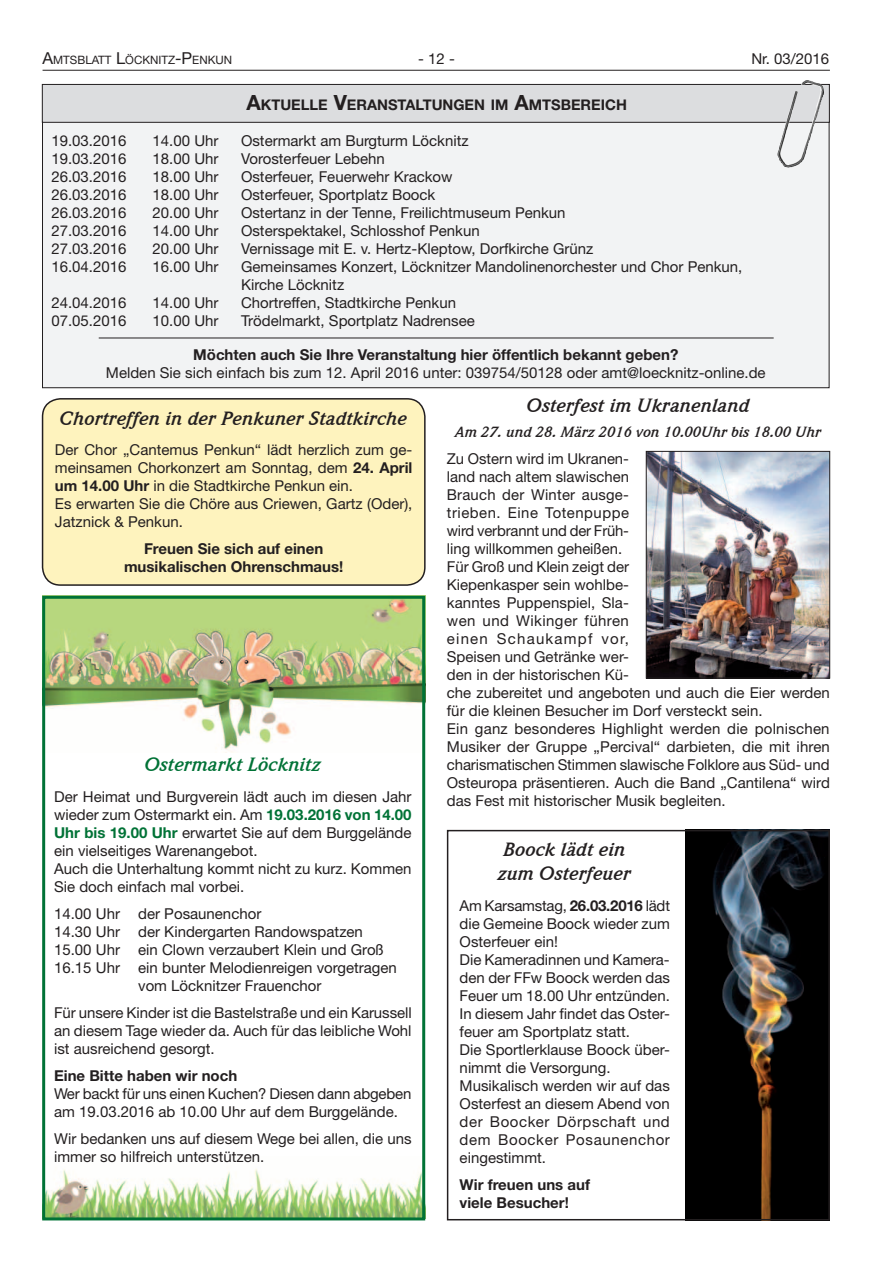
<style>
.page{position:relative;width:881px;height:1263px;background:#fff}
.page>*{position:absolute;margin:0;border:0;box-sizing:border-box;transform-origin:0 0}
.t1{font:italic 700 19.5px/23.4px "Weidemann IT Cby BT";color:#231f20}
.t2{font:italic 700 19.5px "Weidemann IT Cby BT";color:#007236}
.t3{font:15px/18px "Helvetica Neue";color:#231f20}
.t4{font:700 15px/18px "Helvetica Neue";color:#231f20;text-align:center}
.t5{font:italic 700 15px "Weidemann IT Cby BT";color:#231f20}
.t6{font:700 14.7px "Helvetica Neue";color:#231f20}
.t7{font:11.55px "Helvetica Neue";color:#231f20}
.s1{font-size:16.5px}
.s2{font-size:21px}
.s3{font-weight:700}
.s4{font-weight:700;color:#007236}
</style>
<div class="page">
<hr style="left:43px;top:70px;width:786px;height:1px;background:#231f20">
<div style="left:42px;top:85px;width:786px;height:303px;background:#f2f3f4"></div>
<div style="left:42px;top:84px;width:787px;height:38px;background:#dcdddf"></div>
<div style="left:42px;top:84px;width:787px;height:38px;border:1px solid #231f20"></div>
<hr style="left:99px;top:338px;width:674px;height:1px;background:#231f20">
<img style="left:776px;top:80px;width:47px;height:88px">
<div style="left:43px;top:399px;width:381px;height:186px;background:#fef3be;border-radius:18px"></div>
<div style="left:42px;top:398px;width:383px;height:188px;border:2px solid #231f20;border-radius:18px"></div>
<img style="left:46px;top:600px;width:375px;height:152px">
<img style="left:46px;top:1169px;width:375px;height:47px">
<div style="left:42px;top:596px;width:383px;height:624px;border:3px solid #007236"></div>
<img style="left:685px;top:833px;width:141px;height:384px">
<div style="left:446px;top:830px;width:383px;height:390px;border:2px solid #231f20"></div>
<img style="left:647px;top:453px;width:180px;height:223px">
<div style="left:645px;top:451px;width:184px;height:227px;border:1px solid #231f20"></div>
<p class="t7" style="left:43px;top:53px;width:191px"><span class="s1">A</span>MTSBLATT <span class="s1">L</span>ÖCKNITZ<span class="s1">-P</span>ENKUN</p>
<p class="t3" style="left:418px;top:49px;width:38px">- 12 -</p>
<p class="t3" style="left:751px;top:49px;width:79px">Nr. 03/2016</p>
<p class="t6" style="left:246px;top:96px;width:382px"><span class="s2">A</span>KTUELLE <span class="s2">V</span>ERANSTALTUNGEN IM <span class="s2">A</span>MTSBEREICH</p>
<p class="t3" style="left:51px;top:131px;width:77px">19.03.2016</p>
<p class="t3" style="left:152px;top:131px;width:67px">14.00 Uhr</p>
<p class="t3" style="left:241px;top:131px;width:229px">Ostermarkt am Burgturm Löcknitz</p>
<p class="t3" style="left:51px;top:149px;width:77px">19.03.2016</p>
<p class="t3" style="left:152px;top:149px;width:67px">18.00 Uhr</p>
<p class="t3" style="left:241px;top:149px;width:145px">Vorosterfeuer Lebehn</p>
<p class="t3" style="left:51px;top:167px;width:77px">26.03.2016</p>
<p class="t3" style="left:152px;top:167px;width:67px">18.00 Uhr</p>
<p class="t3" style="left:241px;top:167px;width:213px">Osterfeuer, Feuerwehr Krackow</p>
<p class="t3" style="left:51px;top:185px;width:77px">26.03.2016</p>
<p class="t3" style="left:152px;top:185px;width:67px">18.00 Uhr</p>
<p class="t3" style="left:241px;top:185px;width:196px">Osterfeuer, Sportplatz Boock</p>
<p class="t3" style="left:51px;top:203px;width:77px">26.03.2016</p>
<p class="t3" style="left:152px;top:203px;width:67px">20.00 Uhr</p>
<p class="t3" style="left:241px;top:203px;width:326px">Ostertanz in der Tenne, Freilichtmuseum Penkun</p>
<p class="t3" style="left:51px;top:221px;width:77px">27.03.2016</p>
<p class="t3" style="left:152px;top:221px;width:67px">14.00 Uhr</p>
<p class="t3" style="left:241px;top:221px;width:240px">Osterspektakel, Schlosshof Penkun</p>
<p class="t3" style="left:51px;top:239px;width:77px">27.03.2016</p>
<p class="t3" style="left:152px;top:239px;width:67px">20.00 Uhr</p>
<p class="t3" style="left:241px;top:239px;width:353px">Vernissage mit E. v. Hertz-Kleptow, Dorfkirche Grünz</p>
<p class="t3" style="left:51px;top:257px;width:77px">16.04.2016</p>
<p class="t3" style="left:152px;top:257px;width:67px">16.00 Uhr</p>
<p class="t3" style="left:241px;top:257px;width:502px">Gemeinsames Konzert, Löcknitzer Mandolinenorchester und Chor Penkun,<br>Kirche Löcknitz</p>
<p class="t3" style="left:51px;top:293px;width:77px">24.04.2016</p>
<p class="t3" style="left:152px;top:293px;width:67px">14.00 Uhr</p>
<p class="t3" style="left:241px;top:293px;width:216px">Chortreffen, Stadtkirche Penkun</p>
<p class="t3" style="left:51px;top:311px;width:77px">07.05.2016</p>
<p class="t3" style="left:152px;top:311px;width:67px">10.00 Uhr</p>
<p class="t3" style="left:241px;top:311px;width:235px">Trödelmarkt, Sportplatz Nadrensee</p>
<p class="t4" style="left:193px;top:345px;width:486px">Möchten auch Sie Ihre Veranstaltung hier öffentlich bekannt geben?</p>
<p class="t3" style="left:106px;top:363px;width:661px">Melden Sie sich einfach bis zum 12. April 2016 unter: 039754/50128 oder amt@loecknitz-online.de</p>
<h1 class="t1" style="left:60px;top:406px;width:349px">Chortreffen in der Penkuner Stadtkirche</h1>
<p class="t3" style="left:55px;top:441px;width:359px">Der Chor „Cantemus Penkun“ lädt herzlich zum ge&shy;meinsamen Chorkonzert am Sonntag, dem <span class="s3">24. April um 14.00 Uhr</span> in die Stadtkirche Penkun ein.<br>Es erwarten Sie die Chöre aus Criewen, Gartz (Oder), Jatznick &amp; Penkun.</p>
<p class="t4" style="left:124px;top:540px;width:221px">Freuen Sie sich auf einen musikalischen Ohrenschmaus!</p>
<h1 class="t2" style="left:145px;top:752px;width:177px">Ostermarkt Löcknitz</h1>
<p class="t3" style="left:54px;top:787px;width:359px">Der Heimat und Burgverein lädt auch im diesen Jahr wieder zum Ostermarkt ein. Am <span class="s4">19.03.2016 von 14.00<br>Uhr bis 19.00 Uhr</span> erwartet Sie auf dem Burggelände ein vielseitiges Warenangebot.<br>Auch die Unterhaltung kommt nicht zu kurz. Kommen Sie doch einfach mal vorbei.</p>
<p class="t3" style="left:54px;top:904px;width:209px">14.00 Uhr der Posaunenchor</p>
<p class="t3" style="left:54px;top:922px;width:310px">14.30 Uhr der Kindergarten Randowspatzen</p>
<p class="t3" style="left:54px;top:940px;width:331px">15.00 Uhr ein Clown verzaubert Klein und Groß</p>
<p class="t3" style="left:54px;top:958px;width:344px">16.15 Uhr ein bunter Melodienreigen vorgetragen</p>
<p class="t3" style="left:138px;top:976px;width:185px">vom Löcknitzer Frauenchor</p>
<p class="t3" style="left:54px;top:1003px;width:359px;text-align:justify">Für unsere Kinder ist die Bastelstraße und ein Karussell an diesem Tage wieder da. Auch für das leibliche Wohl ist ausreichend gesorgt.</p>
<p class="t4" style="left:54px;top:1066px;width:185px">Eine Bitte haben wir noch</p>
<p class="t3" style="left:54px;top:1084px;width:359px">Wer backt für uns einen Kuchen? Diesen dann abgeben am 19.03.2016 ab 10.00 Uhr auf dem Burggelände.</p>
<p class="t3" style="left:54px;top:1129px;width:359px">Wir bedanken uns auf diesem Wege bei allen, die uns immer so hilfreich unterstützen.</p>
<h1 class="t1" style="left:526px;top:393px;width:224px">Osterfest im Ukranenland</h1>
<p class="t5" style="left:455px;top:422px;width:367px">Am 27. und 28. März 2016 von 10.00Uhr bis 18.00 Uhr</p>
<p class="t3" style="left:446px;top:449px;width:384px">Zu Ostern wird im Ukranen-<br>land nach altem slawischen<br>Brauch der Winter ausge-<br>trieben. Eine Totenpuppe<br>wird verbrannt und der Früh-<br>ling willkommen geheißen.<br>Für Groß und Klein zeigt der<br>Kiepenkasper sein wohlbe-<br>kanntes Puppenspiel, Sla-<br>wen und Wikinger führen<br>einen Schaukampf vor,<br>Speisen und Getränke wer-<br>den in der historischen Kü-<br>che zubereitet und angeboten und auch die Eier werden für die kleinen Besucher im Dorf versteckt sein.<br>Ein ganz besonderes Highlight werden die polnischen Musiker der Gruppe „Percival“ darbieten, die mit ihren charismatischen Stimmen slawische Folklore aus Süd- und Osteuropa präsentieren. Auch die Band „Cantilena“ wird das Fest mit historischer Musik begleiten.</p>
<h1 class="t1" style="left:498px;top:837px;width:135px">Boock lädt ein zum Osterfeuer</h1>
<p class="t3" style="left:459px;top:896px;width:212px">Am Karsamstag, <span class="s3">26.03.2016</span> lädt die Gemeine Boock wieder zum<br>Osterfeuer ein!<br>Die Kameradinnen und Kamera&shy;den der FFw Boock werden das<br>Feuer um 18.00 Uhr entzünden.<br>In diesem Jahr findet das Oster&shy;feuer am Sportplatz statt.<br>Die Sportlerklause Boock über&shy;nimmt die Versorgung.<br>Musikalisch werden wir auf das<br>Osterfest an diesem Abend von der Boocker Dörpschaft und dem Boocker Posaunenchor eingestimmt.</p>
<p class="t4" style="left:459px;top:1175px;width:132px;text-align:left">Wir freuen uns auf viele Besucher!</p>
</div>
